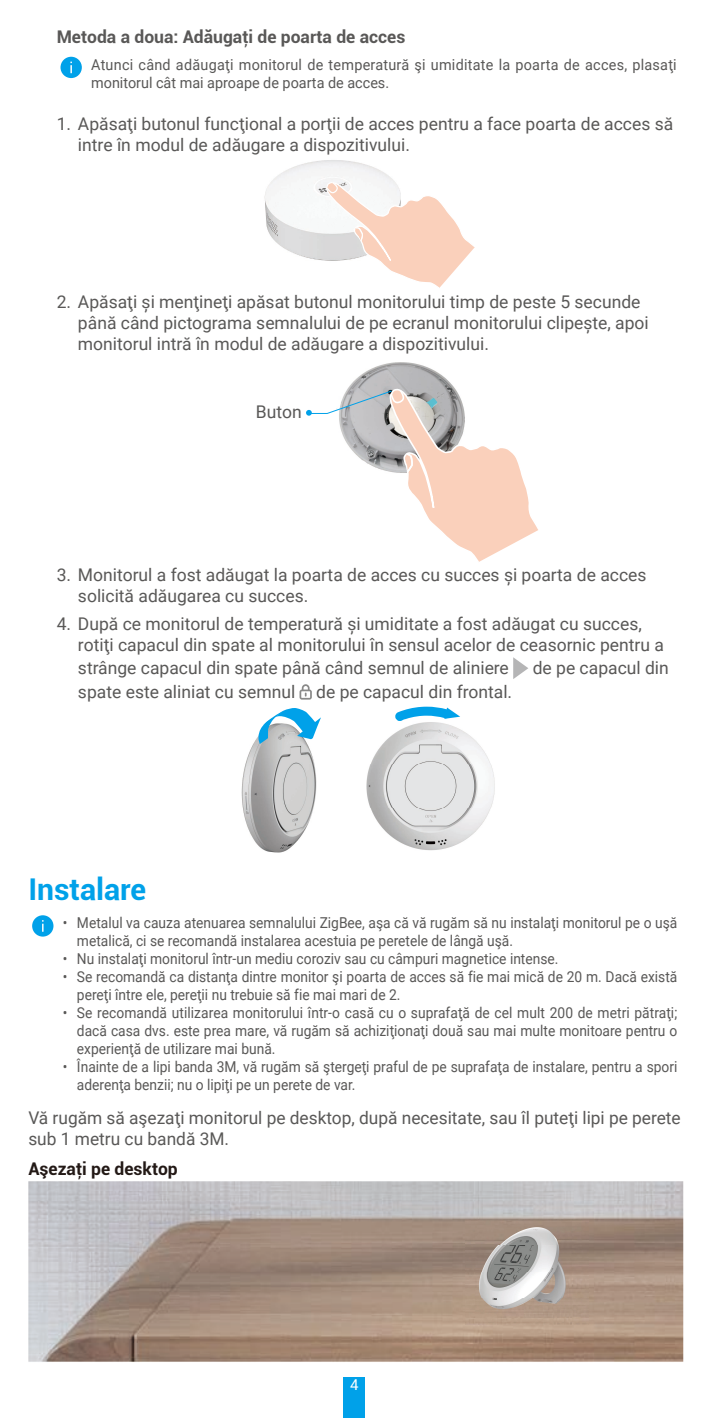
<style>
.page{position:relative;width:709px;height:1418px;background:#fff}
.page>*{position:absolute;margin:0;border:0;box-sizing:border-box;transform-origin:0 0}
.t1{font:700 30px "Roboto";color:#00a1e9}
.t2{font:17.5px/21px "Roboto";color:#595857}
.t3{font:700 17.5px "Roboto";color:#595857}
.t4{font:700 17.5px "Roboto";color:#231916}
.t5{font:15px/18px "Roboto";color:#595857;scale:.92 1}
.t6{font:15px/18px "Roboto";color:#595857;scale:.96 1}
.t7{font:15px "Roboto";color:#fff}
</style>
<div class="page">
<div style="left:344px;top:1376px;width:21px;height:41px;background:#00a1e9"></div>
<div style="left:60px;top:57px;width:22px;height:21px;background:#00a1e9;border-radius:50%"></div>
<svg style="left:70px;top:62px;width:2px;height:11px"></svg>
<img style="left:264px;top:160px;width:131px;height:101px">
<svg style="left:326px;top:182px;width:149px;height:106px"></svg>
<img style="left:349px;top:362px;width:105px;height:25px">
<svg style="left:306px;top:387px;width:232px;height:175px"></svg>
<svg style="left:513px;top:657px;width:15px;height:22px"></svg>
<svg style="left:299px;top:684px;width:13px;height:15px"></svg>
<img style="left:241px;top:737px;width:76px;height:115px">
<img style="left:366px;top:722px;width:129px;height:129px">
<svg style="left:395px;top:706px;width:65px;height:15px"></svg>
<svg style="left:258px;top:708px;width:63px;height:36px"></svg>
<div style="left:32px;top:915px;width:21px;height:21px;background:#00a1e9;border-radius:50%"></div>
<svg style="left:42px;top:920px;width:2px;height:11px"></svg>
<img style="left:28px;top:1181px;width:655px;height:181px">
<img style="left:466px;top:1219px;width:122px;height:105px">
<p class="t3" style="left:57px;top:25px;width:350px">Metoda a doua: Adăugaţi de poarta de acces</p>
<p class="t6" style="left:91px;top:55px;width:611px">Atunci când adăugaţi monitorul de temperatură şi umiditate la poarta de acces, plasaţi monitorul cât mai aproape de poarta de acces.</p>
<p class="t2" style="left:78px;top:113px;width:597px;text-indent:-21px">1. Apăsaţi butonul funcţional a porţii de acces pentru a face poarta de acces să intre în modul de adăugare a dispozitivului.</p>
<p class="t2" style="left:78px;top:291px;width:572px;text-indent:-21px">2. Apăsaţi şi menţineţi apăsat butonul monitorului timp de peste 5 secunde până când pictograma semnalului de pe ecranul monitorului clipeşte, apoi monitorul intră în modul de adăugare a dispozitivului.</p>
<p class="t2" style="left:256px;top:400px;width:47px">Buton</p>
<p class="t2" style="left:78px;top:563px;width:570px;text-indent:-21px">3. Monitorul a fost adăugat la poarta de acces cu succes şi poarta de acces solicită adăugarea cu succes.</p>
<p class="t2" style="left:78px;top:613px;width:587px;text-indent:-21px">4. După ce monitorul de temperatură şi umiditate a fost adăugat cu succes, rotiţi capacul din spate al monitorului în sensul acelor de ceasornic pentru a</p>
<p class="t2" style="left:78px;top:657px;width:432px">strânge capacul din spate până când semnul de aliniere</p>
<p class="t2" style="left:532px;top:657px;width:138px">de pe capacul din</p>
<p class="t2" style="left:78px;top:680px;width:436px">spate este aliniat cu semnul de pe capacul din frontal.</p>
<h1 class="t1" style="left:28px;top:868px;width:119px">Instalare</h1>
<p class="t5" style="left:77px;top:913px;width:654px;text-indent:-14px">• Metalul va cauza atenuarea semnalului ZigBee, aşa că vă rugăm să nu instalaţi monitorul pe o uşă metalică, ci se recomandă instalarea acestuia pe peretele de lângă uşă.</p>
<p class="t5" style="left:63px;top:949px;width:540px">• Nu instalaţi monitorul într-un mediu coroziv sau cu câmpuri magnetice intense.</p>
<p class="t5" style="left:77px;top:967px;width:654px;text-indent:-14px">• Se recomandă ca distanţa dintre monitor şi poarta de acces să fie mai mică de 20 m. Dacă există pereţi între ele, pereţii nu trebuie să fie mai mari de 2.</p>
<p class="t5" style="left:77px;top:1003px;width:654px;text-align:justify;text-indent:-14px">• Se recomandă utilizarea monitorului într-o casă cu o suprafaţă de cel mult 200 de metri pătraţi; dacă casa dvs. este prea mare, vă rugăm să achiziţionaţi două sau mai multe monitoare pentru o experienţă de utilizare mai bună.</p>
<p class="t5" style="left:77px;top:1057px;width:654px;text-indent:-14px">• Înainte de a lipi banda 3M, vă rugăm să ştergeţi praful de pe suprafaţa de instalare, pentru a spori aderenţa benzii; nu o lipiţi pe un perete de var.</p>
<p class="t2" style="left:28px;top:1106px;width:654px">Vă rugăm să aşezaţi monitorul pe desktop, după necesitate, sau îl puteţi lipi pe perete sub 1 metru cu bandă 3M.</p>
<p class="t4" style="left:28px;top:1156px;width:151px">Aşezaţi pe desktop</p>
<p class="t7" style="left:350px;top:1373px;width:10px">4</p>
</div>
